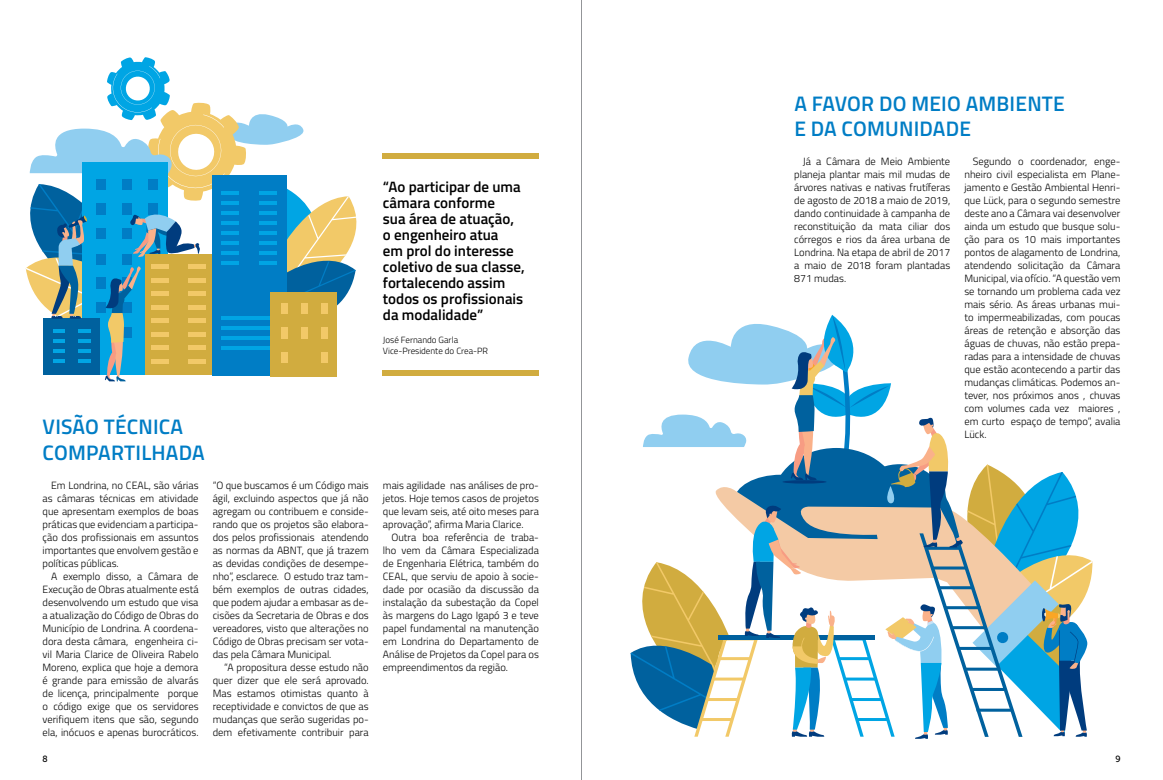
<style>
.page{position:relative;width:1163px;height:780px;background:#fff}
.page>*{position:absolute;margin:0;border:0;box-sizing:border-box;transform-origin:0 0}
.t1{font:600 21px/25.2px "Titillium Web";letter-spacing:.01em;color:#007dc5}
.t2{font:600 15px/16px "Titillium Web";color:#000}
.t3{font:300 10.5px/13px "Titillium Web";color:#000;text-align:justify}
.t4{font:300 9px/10.8px "Titillium Web";color:#000}
.t5{font:9px "Museo 500";color:#000}
</style>
<div class="page">
<div style="left:383px;top:153px;width:156px;height:5px;background:#d1ac3f"></div>
<div style="left:383px;top:370px;width:156px;height:6px;background:#d1ac3f"></div>
<svg style="left:25px;top:57px;width:332px;height:324px"></svg>
<svg style="left:630px;top:315px;width:463px;height:423px"></svg>
<hr style="left:581px;top:0;width:1px;height:780px;background:#939598">
<h2 class="t2" style="left:383px;top:178px;width:143px">“Ao participar de uma câmara conforme<br>sua área de atuação, o engenheiro atua<br>em prol do interesse coletivo de sua classe, fortalecendo assim todos os profissionais da modalidade”</h2>
<p class="t4" style="left:383px;top:334px;width:107px">José Fernando Garla<br>Vice-Presidente do Crea-PR</p>
<h1 class="t1" style="left:43px;top:413px;width:164px">VISÃO TÉCNICA<br>COMPARTILHADA</h1>
<p class="t3" style="left:43px;top:478px;width:157px;text-indent:9px">Em Londrina, no CEAL, são várias as câmaras técnicas em atividade que apresentam exemplos de boas práticas que evidenciam a participa&shy;ção dos profissionais em assuntos importantes que envolvem gestão e políticas públicas.</p>
<p class="t3" style="left:43px;top:569px;width:157px;text-indent:9px">A exemplo disso, a Câmara de Execução de Obras atualmente está desenvolvendo um estudo que visa a atualização do Código de Obras do Município de Londrina. A coordena&shy;dora desta câmara, engenheira ci&shy;vil Maria Clarice de Oliveira Rabelo Moreno, explica que hoje a demora é grande para emissão de alvarás de licença, principalmente porque o código exige que os servidores verifiquem itens que são, segundo ela, inócuos e apenas burocráticos.</p>
<p class="t3" style="left:213px;top:478px;width:157px">“O que buscamos é um Código mais ágil, excluindo aspectos que já não agregam ou contribuem e conside&shy;rando que os projetos são elabora&shy;dos pelos profissionais atendendo as normas da ABNT, que já trazem as devidas condições de desempe&shy;nho”, esclarece. O estudo traz tam&shy;bém exemplos de outras cidades, que podem ajudar a embasar as de&shy;cisões da Secretaria de Obras e dos vereadores, visto que alterações no Código de Obras precisam ser vota&shy;das pela Câmara Municipal.</p>
<p class="t3" style="left:213px;top:660px;width:157px;text-indent:11px">“A propositura desse estudo não quer dizer que ele será aprovado.<br>Mas estamos otimistas quanto à receptividade e convictos de que as mudanças que serão sugeridas po&shy;dem efetivamente contribuir para</p>
<p class="t3" style="left:383px;top:478px;width:157px">mais agilidade nas análises de pro&shy;jetos. Hoje temos casos de projetos que levam seis, até oito meses para aprovação”, afirma Maria Clarice.</p>
<p class="t3" style="left:383px;top:530px;width:157px;text-indent:9px">Outra boa referência de traba&shy;lho vem da Câmara Especializada de Engenharia Elétrica, também do CEAL, que serviu de apoio à socie&shy;dade por ocasião da discussão da instalação da subestação da Copel às margens do Lago Igapó 3 e teve papel fundamental na manutenção em Londrina do Departamento de Análise de Projetos da Copel para os empreendimentos da região.</p>
<h1 class="t1" style="left:794px;top:90px;width:272px">A FAVOR DO MEIO AMBIENTE<br>E DA COMUNIDADE</h1>
<p class="t3" style="left:964px;top:154px;width:157px;text-indent:9px">Segundo o coordenador, enge&shy;nheiro civil especialista em Plane&shy;jamento e Gestão Ambiental Henri&shy;que Lück, para o segundo semestre deste ano a Câmara vai desenvolver ainda um estudo que busque solu&shy;ção para os 10 mais importantes pontos de alagamento de Londrina, atendendo solicitação da Câmara Municipal, via ofício. “A questão vem se tornando um problema cada vez mais sério. As áreas urbanas mui&shy;to impermeabilizadas, com poucas áreas de retenção e absorção das águas de chuvas, não estão prepa&shy;radas para a intensidade de chuvas que estão acontecendo a partir das mudanças climáticas. Podemos an&shy;tever, nos próximos anos , chuvas com volumes cada vez maiores , em curto espaço de tempo”, avalia Lück.</p>
<p class="t3" style="left:794px;top:154px;width:157px;text-indent:9px">Já a Câmara de Meio Ambiente planeja plantar mais mil mudas de árvores nativas e nativas frutíferas de agosto de 2018 a maio de 2019, dando continuidade à campanha de reconstituição da mata ciliar dos córregos e rios da área urbana de Londrina. Na etapa de abril de 2017 a maio de 2018 foram plantadas 871 mudas.</p>
<p class="t5" style="left:43px;top:754px;width:7px">8</p>
<p class="t5" style="left:1115px;top:754px;width:7px">9</p>
</div>
